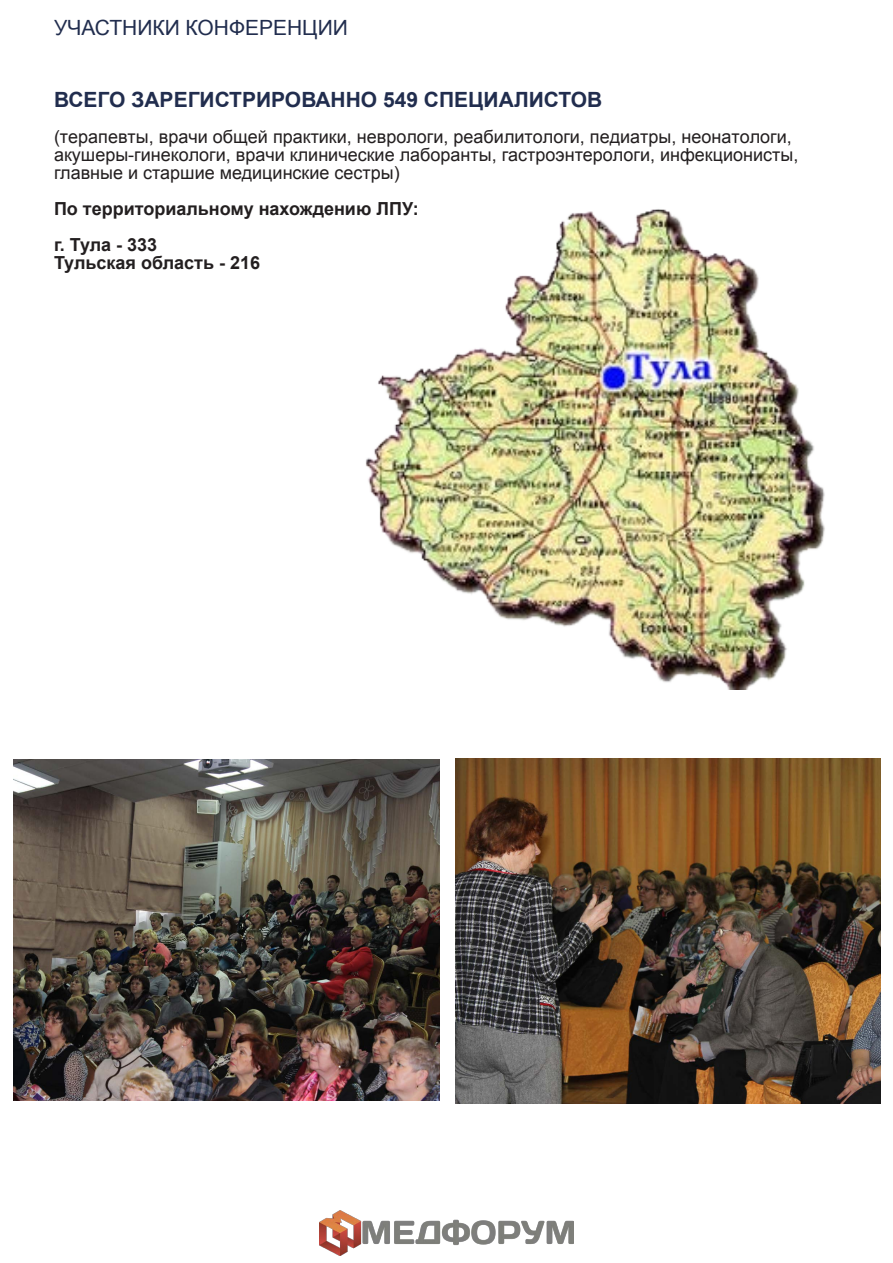
<style>
.page{position:relative;width:893px;height:1263px;background:#fff}
.page>*{position:absolute;margin:0;border:0;box-sizing:border-box;transform-origin:0 0}
.t1{font:700 21px "Arial";color:#212d4e}
.t2{font:21px "Arial";color:#212d4e}
.t3{font:18px/18px "Arial";color:#231f20}
.t4{font:700 18px "Arial";color:#231f20}
</style>
<div class="page">
<img style="left:320px;top:1210px;width:253px;height:45px">
<img style="left:455px;top:758px;width:425px;height:345px">
<img style="left:14px;top:759px;width:425px;height:342px">
<img style="left:365px;top:209px;width:460px;height:481px">
<p class="t2" style="left:54px;top:14px;width:295px">УЧАСТНИКИ КОНФЕРЕНЦИИ</p>
<p class="t1" style="left:54px;top:86px;width:550px">ВСЕГО ЗАРЕГИСТРИРОВАННО 549 СПЕЦИАЛИСТОВ</p>
<p class="t3" style="left:54px;top:128px;width:746px">(терапевты, врачи общей практики, неврологи, реабилитологи, педиатры, неонатологи, акушеры-гинекологи, врачи клинические лаборанты, гастроэнтерологи, инфекционисты, главные и старшие медицинские сестры)</p>
<p class="t4" style="left:54px;top:197px;width:366px">По территориальному нахождению ЛПУ:</p>
<p class="t4" style="left:54px;top:233px;width:105px">г. Тула - 333</p>
<p class="t4" style="left:54px;top:251px;width:208px">Тульская область - 216</p>
</div>
